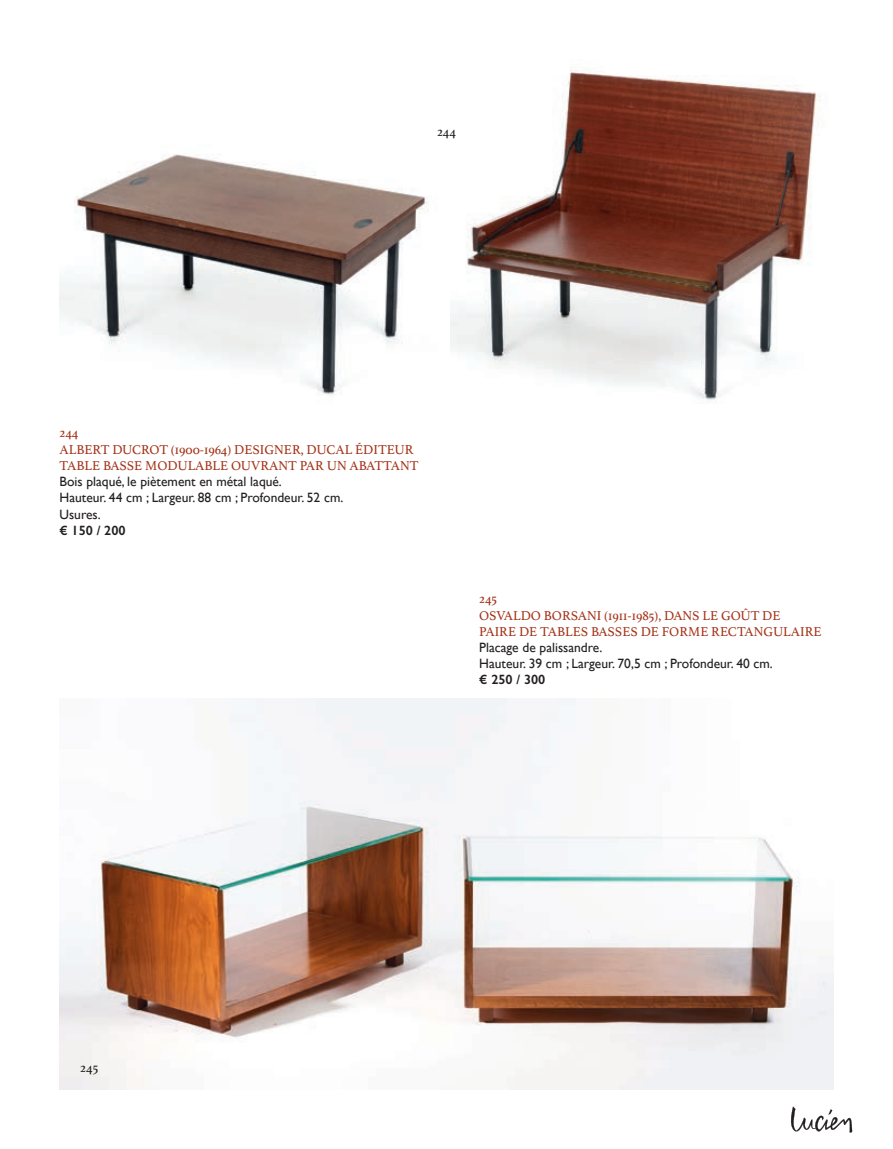
<style>
.page{position:relative;width:893px;height:1149px;background:#fff}
.page>*{position:absolute;margin:0;border:0;box-sizing:border-box;transform-origin:0 0}
.t1{font:13.5px/16.2px "Athelas";color:#a43319}
.t2{font:13.5px/16.2px "Gill Sans";color:#231f20}
.t3{font:600 13.5px "Gill Sans";color:#231f20}
.t4{font:13.5px "Athelas";color:#231f20}
</style>
<div class="page">
<svg style="left:791px;top:1106px;width:61px;height:27px"></svg>
<img style="left:60px;top:154px;width:369px;height:241px">
<img style="left:451px;top:67px;width:370px;height:337px">
<img style="left:60px;top:698px;width:773px;height:391px">
<p class="t4" style="left:437px;top:121px;width:20px">244</p>
<p class="t1" style="left:60px;top:424px;width:361px">244<br>ALBERT DUCROT (1900-1964) DESIGNER, DUCAL ÉDITEUR<br>TABLE BASSE MODULABLE OUVRANT PAR UN ABATTANT</p>
<p class="t2" style="left:60px;top:473px;width:285px">Bois plaqué, le piètement en métal laqué.<br>Hauteur. 44 cm ; Largeur. 88 cm ; Profondeur. 52 cm.<br>Usures.</p>
<p class="t3" style="left:60px;top:522px;width:68px">€ 150 / 200</p>
<p class="t1" style="left:479px;top:590px;width:344px">245<br>OSVALDO BORSANI (1911-1985), DANS LE GOÛT DE<br>PAIRE DE TABLES BASSES DE FORME RECTANGULAIRE</p>
<p class="t2" style="left:479px;top:639px;width:295px">Placage de palissandre.<br>Hauteur. 39 cm ; Largeur. 70,5 cm ; Profondeur. 40 cm.</p>
<p class="t3" style="left:479px;top:671px;width:68px">€ 250 / 300</p>
<p class="t4" style="left:80px;top:1056px;width:19px">245</p>
</div>
